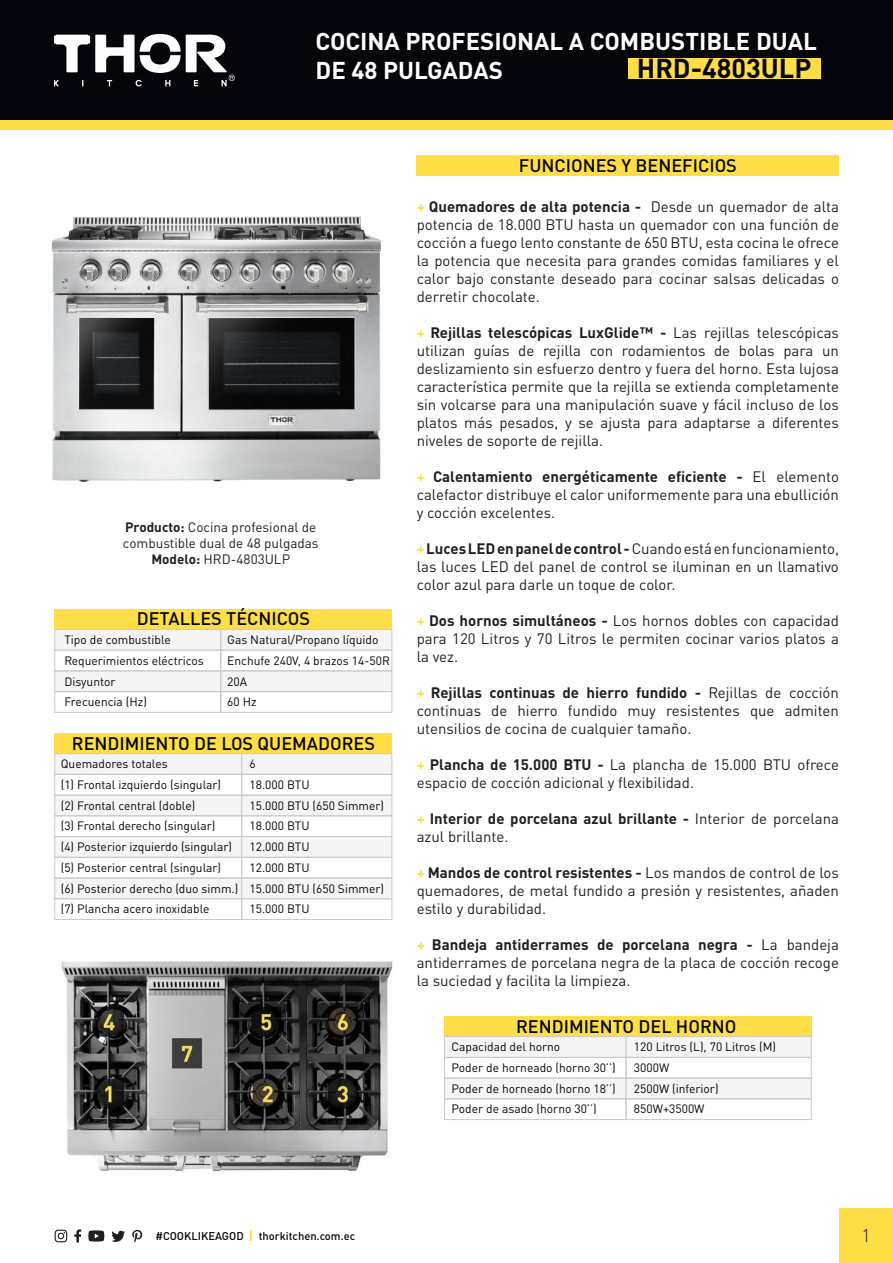
<style>
.page{position:relative;width:893px;height:1263px;background:#fff}
.page>*{position:absolute;margin:0;border:0;box-sizing:border-box;transform-origin:0 0}
.t1{font:700 27px "DIN Pro";color:#05060b}
.t2{font:700 24px/28.8px "DIN Pro";color:#fff}
.t3{font:500 18px "DIN Pro";color:#05060b}
.t4{font:300 18px "DIN Pro";color:#241f1f}
.t5{font:15px/18px "DIN Pro";color:#241f1f;text-align:justify}
.t6{font:700 15px/18px "DIN Pro";color:#241f1f}
.t7{font:13.5px/16.2px "DIN Pro";color:#241f1f;text-align:center}
.t8{font:12px/20.7px "DIN Pro";color:#05060b}
.t9{font:500 11.1px "DIN Pro";color:#05060b}
.s1{font-weight:700}
.s2{font-weight:700;color:#fdde46}
.s3{color:#fdde46}
.s4{font-weight:400}
</style>
<div class="page">
<div style="left:0;top:0;width:893px;height:120px;background:#05060b"></div>
<div style="left:0;top:120px;width:893px;height:10px;background:#fdde46"></div>
<div style="left:839px;top:1209px;width:54px;height:54px;background:#fdde46"></div>
<div style="left:417px;top:155px;width:422px;height:21px;background:#fdde46"></div>
<svg style="left:54px;top:34px;width:181px;height:52px"></svg>
<svg style="left:55px;top:1229px;width:12px;height:13px"></svg>
<svg style="left:132px;top:1230px;width:10px;height:12px"></svg>
<svg style="left:88px;top:1230px;width:16px;height:11px"></svg>
<svg style="left:74px;top:1229px;width:7px;height:13px"></svg>
<svg style="left:111px;top:1231px;width:14px;height:11px"></svg>
<div style="left:628px;top:58px;width:192px;height:21px;background:#fdde46"></div>
<div style="left:55px;top:609px;width:337px;height:20px;background:#fdde46"></div>
<div style="left:55px;top:733px;width:337px;height:21px;background:#fdde46"></div>
<div style="left:444px;top:1016px;width:367px;height:21px;background:#fdde46"></div>
<div style="left:55px;top:629px;width:166px;height:21px;background:#f6f5f5;border:1px solid #cbcacb"></div>
<div style="left:55px;top:753px;width:187px;height:21px;background:#f6f5f5;border:1px solid #cbcacb"></div>
<div style="left:444px;top:1036px;width:182px;height:21px;background:#f6f5f5;border:1px solid #cbcacb"></div>
<div style="left:55px;top:836px;width:187px;height:21px;background:#f6f5f5;border:1px solid #cbcacb"></div>
<div style="left:221px;top:629px;width:171px;height:21px;background:#f6f5f5;border:1px solid #cbcacb"></div>
<div style="left:242px;top:753px;width:150px;height:21px;background:#f6f5f5;border:1px solid #cbcacb"></div>
<div style="left:626px;top:1036px;width:185px;height:21px;background:#f6f5f5;border:1px solid #cbcacb"></div>
<div style="left:242px;top:836px;width:150px;height:21px;background:#f6f5f5;border:1px solid #cbcacb"></div>
<div style="left:55px;top:671px;width:166px;height:21px;background:#f6f5f5;border:1px solid #cbcacb"></div>
<div style="left:55px;top:795px;width:187px;height:21px;background:#f6f5f5;border:1px solid #cbcacb"></div>
<div style="left:444px;top:1078px;width:182px;height:21px;background:#f6f5f5;border:1px solid #cbcacb"></div>
<div style="left:55px;top:878px;width:187px;height:21px;background:#f6f5f5;border:1px solid #cbcacb"></div>
<div style="left:221px;top:671px;width:171px;height:21px;background:#f6f5f5;border:1px solid #cbcacb"></div>
<div style="left:242px;top:795px;width:150px;height:21px;background:#f6f5f5;border:1px solid #cbcacb"></div>
<div style="left:626px;top:1078px;width:185px;height:21px;background:#f6f5f5;border:1px solid #cbcacb"></div>
<div style="left:242px;top:878px;width:150px;height:21px;background:#f6f5f5;border:1px solid #cbcacb"></div>
<div style="left:55px;top:650px;width:166px;height:21px;border:1px solid #cbcacb"></div>
<div style="left:55px;top:774px;width:187px;height:21px;border:1px solid #cbcacb"></div>
<div style="left:444px;top:1057px;width:182px;height:21px;border:1px solid #cbcacb"></div>
<div style="left:55px;top:857px;width:187px;height:21px;border:1px solid #cbcacb"></div>
<div style="left:221px;top:650px;width:171px;height:21px;border:1px solid #cbcacb"></div>
<div style="left:242px;top:774px;width:150px;height:21px;border:1px solid #cbcacb"></div>
<div style="left:626px;top:1057px;width:185px;height:21px;border:1px solid #cbcacb"></div>
<div style="left:242px;top:857px;width:150px;height:21px;border:1px solid #cbcacb"></div>
<div style="left:55px;top:691px;width:166px;height:21px;border:1px solid #cbcacb"></div>
<div style="left:55px;top:816px;width:187px;height:21px;border:1px solid #cbcacb"></div>
<div style="left:444px;top:1099px;width:182px;height:21px;border:1px solid #cbcacb"></div>
<div style="left:55px;top:898px;width:187px;height:22px;border:1px solid #cbcacb"></div>
<div style="left:221px;top:691px;width:171px;height:21px;border:1px solid #cbcacb"></div>
<div style="left:242px;top:816px;width:150px;height:21px;border:1px solid #cbcacb"></div>
<div style="left:626px;top:1099px;width:185px;height:21px;border:1px solid #cbcacb"></div>
<div style="left:242px;top:898px;width:150px;height:22px;border:1px solid #cbcacb"></div>
<img style="left:51px;top:216px;width:330px;height:266px">
<img style="left:61px;top:961px;width:332px;height:211px">
<h2 class="t2" style="left:315px;top:24px;width:503px">COCINA PROFESIONAL A COMBUSTIBLE DUAL<br>DE 48 PULGADAS</h2>
<h1 class="t1" style="left:637px;top:46px;width:176px">HRD-4803ULP</h1>
<p class="t7" style="left:123px;top:517px;width:197px"><span class="s1">Producto:</span> Cocina profesional de combustible dual de 48 pulgadas<br><span class="s1">Modelo:</span> HRD-4803ULP</p>
<p class="t3" style="left:137px;top:604px;width:175px">DETALLES TÉCNICOS</p>
<p class="t8" style="left:64px;top:628px;width:108px">Tipo de combustible</p>
<p class="t8" style="left:227px;top:628px;width:153px">Gas Natural/Propano líquido</p>
<p class="t8" style="left:64px;top:649px;width:141px">Requerimientos eléctricos</p>
<p class="t8" style="left:227px;top:649px;width:164px">Enchufe 240V, 4 brazos 14-50R</p>
<p class="t8" style="left:64px;top:670px;width:53px">Disyuntor</p>
<p class="t8" style="left:227px;top:670px;width:21px">20A</p>
<p class="t8" style="left:64px;top:690px;width:84px">Frecuencia (Hz)</p>
<p class="t8" style="left:227px;top:690px;width:31px">60 Hz</p>
<p class="t3" style="left:72px;top:728px;width:305px">RENDIMIENTO DE LOS QUEMADORES</p>
<p class="t8" style="left:61px;top:752px;width:108px">Quemadores totales</p>
<p class="t8" style="left:250px;top:752px;width:8px">6</p>
<p class="t8" style="left:61px;top:773px;width:162px">(1) Frontal izquierdo (singular)</p>
<p class="t8" style="left:250px;top:773px;width:62px">18.000 BTU</p>
<p class="t8" style="left:61px;top:794px;width:136px">(2) Frontal central (doble)</p>
<p class="t8" style="left:250px;top:794px;width:136px">15.000 BTU (650 Simmer)</p>
<p class="t8" style="left:61px;top:814px;width:156px">(3) Frontal derecho (singular)</p>
<p class="t8" style="left:250px;top:814px;width:62px">18.000 BTU</p>
<p class="t8" style="left:61px;top:835px;width:179px">(4) Posterior izquierdo (singular) (5) Posterior central (singular)<br>(6) Posterior derecho (duo simm.) (7) Plancha acero inoxidable</p>
<p class="t8" style="left:250px;top:835px;width:136px">12.000 BTU<br>12.000 BTU<br>15.000 BTU (650 Simmer)<br>15.000 BTU</p>
<p class="t3" style="left:519px;top:151px;width:220px">FUNCIONES Y BENEFICIOS</p>
<p class="t5" style="left:417px;top:196px;width:424px"><span class="s2">+</span> <span class="s1">Quemadores de alta potencia -</span> Desde un quemador de alta potencia de 18.000 BTU hasta un quemador con una función de cocción a fuego lento constante de 650 BTU, esta cocina le ofrece la potencia que necesita para grandes comidas familiares y el calor bajo constante deseado para cocinar salsas delicadas o derretir chocolate.</p>
<p class="t5" style="left:417px;top:322px;width:424px"><span class="s2">+</span> <span class="s1">Rejillas telescópicas LuxGlide™ -</span> Las rejillas telescópicas utilizan guías de rejilla con rodamientos de bolas para un deslizamiento sin esfuerzo dentro y fuera del horno. Esta lujosa característica permite que la rejilla se extienda completamente sin volcarse para una manipulación suave y fácil incluso de los platos más pesados, y se ajusta para adaptarse a diferentes niveles de soporte de rejilla.</p>
<p class="t5" style="left:417px;top:466px;width:424px"><span class="s2">+</span> <span class="s1">Calentamiento energéticamente eficiente -</span> El elemento calefactor distribuye el calor uniformemente para una ebullición y cocción excelentes.</p>
<p class="t5" style="left:417px;top:538px;width:424px"><span class="s2">+</span><span class="s1">Luces LED en panel de control -</span> Cuando está en funcionamiento, las luces LED del panel de control se iluminan en un llamativo color azul para darle un toque de color.</p>
<p class="t5" style="left:417px;top:610px;width:424px"><span class="s2">+</span> <span class="s1">Dos hornos simultáneos -</span> Los hornos dobles con capacidad para 120 Litros y 70 Litros le permiten cocinar varios platos a la vez.</p>
<p class="t5" style="left:417px;top:682px;width:424px"><span class="s2">+</span> <span class="s1">Rejillas continuas de hierro fundido -</span> Rejillas de cocción continuas de hierro fundido muy resistentes que admiten utensilios de cocina de cualquier tamaño.</p>
<p class="t5" style="left:417px;top:754px;width:424px"><span class="s2">+</span> <span class="s1">Plancha de 15.000 BTU -</span> La plancha de 15.000 BTU ofrece espacio de cocción adicional y flexibilidad.</p>
<p class="t6" style="left:417px;top:808px;width:424px"><span class="s3">+</span> Interior de porcelana azul brillante - <span class="s4">Interior de porcelana azul brillante.</span></p>
<p class="t5" style="left:417px;top:862px;width:424px"><span class="s2">+</span> <span class="s1">Mandos de control resistentes -</span> Los mandos de control de los quemadores, de metal fundido a presión y resistentes, añaden estilo y durabilidad.</p>
<p class="t5" style="left:417px;top:934px;width:424px"><span class="s2">+</span> <span class="s1">Bandeja antiderrames de porcelana negra -</span> La bandeja antiderrames de porcelana negra de la placa de cocción recoge la suciedad y facilita la limpieza.</p>
<p class="t3" style="left:516px;top:1011px;width:222px">RENDIMIENTO DEL HORNO</p>
<p class="t8" style="left:451px;top:1035px;width:110px">Capacidad del horno</p>
<p class="t8" style="left:634px;top:1035px;width:144px">120 Litros (L), 70 Litros (M)</p>
<p class="t8" style="left:451px;top:1056px;width:166px">Poder de horneado (horno 30’’)</p>
<p class="t8" style="left:634px;top:1056px;width:37px">3000W</p>
<p class="t8" style="left:451px;top:1077px;width:166px">Poder de horneado (horno 18’’)</p>
<p class="t8" style="left:634px;top:1077px;width:86px">2500W (inferior)</p>
<p class="t8" style="left:451px;top:1097px;width:147px">Poder de asado (horno 30’’)</p>
<p class="t8" style="left:634px;top:1097px;width:72px">850W+3500W</p>
<p class="t9" style="left:156px;top:1227px;width:90px">#COOKLIKEAGOD</p>
<p class="t9" style="left:259px;top:1227px;width:98px">thorkitchen.com.ec</p>
<p class="t4" style="left:861px;top:1221px;width:11px">1</p>
</div>
